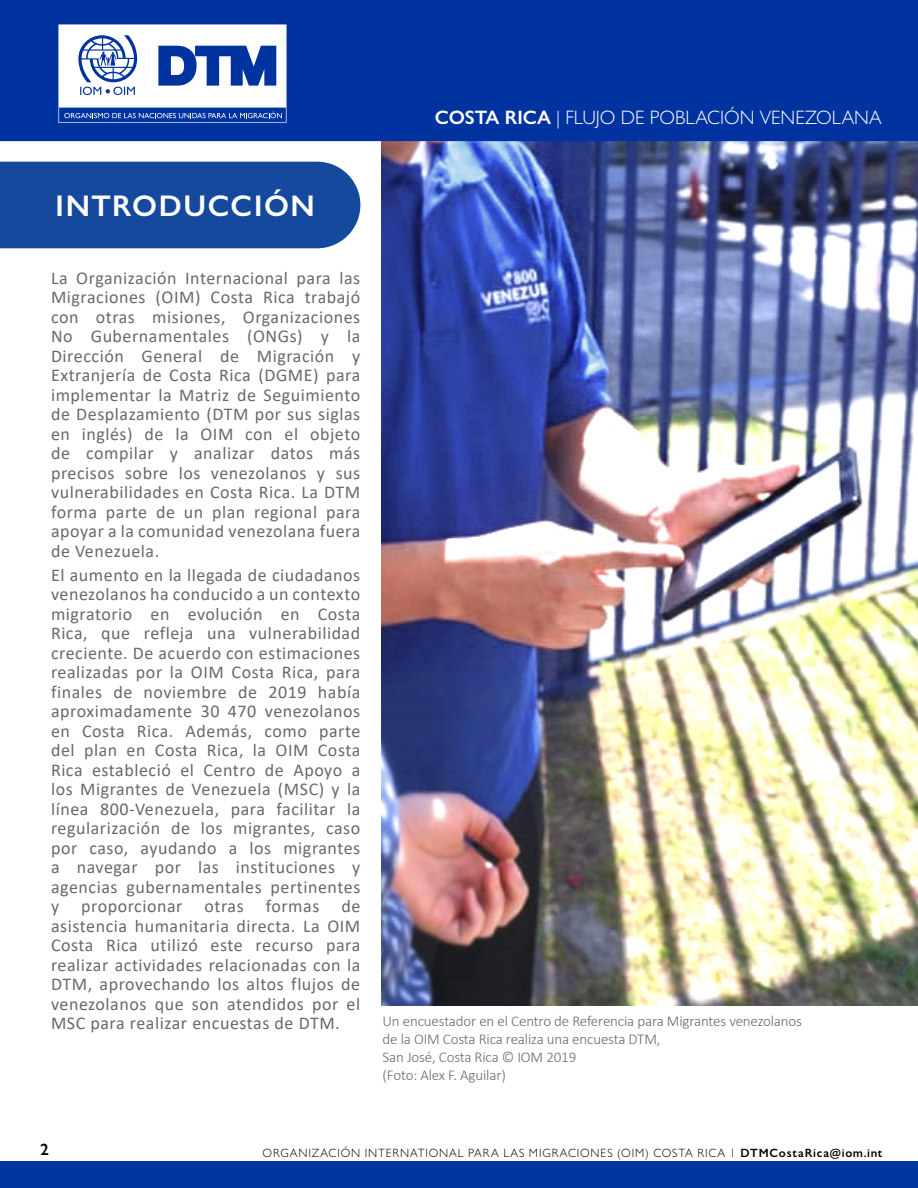
<style>
.page{position:relative;width:918px;height:1188px;background:#fff}
.page>*{position:absolute;margin:0;border:0;box-sizing:border-box;transform-origin:0 0}
.t1{font:600 30px "Gill Sans Nova";letter-spacing:.05em;color:#fff}
.t2{font:300 19.5px "Gill Sans Nova";color:#fff}
.t3{font:18px/19.5px "Calibri";letter-spacing:.03em;color:#69696c;text-align:justify}
.t4{font:600 16.5px "Gill Sans Nova";color:#000}
.t5{font:300 15px/18px "Calibri";letter-spacing:-.01em;color:#69696c}
.t6{font:300 12px "Gill Sans Nova";letter-spacing:.07em;color:#000001}
.s1{font-weight:600}
</style>
<div class="page">
<img style="left:382px;top:141px;width:536px;height:865px">
<div style="left:0;top:0;width:918px;height:141px;background:#0033a0"></div>
<svg style="left:58px;top:24px;width:229px;height:99px"></svg>
<div style="left:0;top:162px;width:360px;height:86px;background:#14499d"></div>
<div style="left:0;top:1161px;width:918px;height:27px;background:#00369f"></div>
<p class="t2" style="left:435px;top:105px;width:448px"><span class="s1">COSTA RICA</span> | FLUJO DE POBLACIÓN VENEZOLANA</p>
<h1 class="t1" style="left:56px;top:187px;width:261px">INTRODUCCIÓN</h1>
<p class="t3" style="left:51px;top:268px;width:311px">La Organización Internacional para las Migraciones (OIM) Costa Rica trabajó con otras misiones, Organizaciones No Gubernamentales (ONGs) y la Dirección General de Migración y Extranjería de Costa Rica (DGME) para implementar la Matriz de Seguimiento de Desplazamiento (DTM por sus siglas en inglés) de la OIM con el objeto de compilar y analizar datos más precisos sobre los venezolanos y sus vulnerabilidades en Costa Rica. La DTM forma parte de un plan regional para apoyar a la comunidad venezolana fuera de Venezuela.</p>
<p class="t3" style="left:51px;top:564px;width:311px">El aumento en la llegada de ciudadanos venezolanos ha conducido a un contexto migratorio en evolución en Costa Rica, que refleja una vulnerabilidad creciente. De acuerdo con estimaciones realizadas por la OIM Costa Rica, para finales de noviembre de 2019 había aproximadamente 30 470 venezolanos en Costa Rica. Además, como parte del plan en Costa Rica, la OIM Costa Rica estableció el Centro de Apoyo a los Migrantes de Venezuela (MSC) y la línea 800-Venezuela, para facilitar la regularización de los migrantes, caso por caso, ayudando a los migrantes a navegar por las instituciones y agencias gubernamentales pertinentes y proporcionar otras formas de asistencia humanitaria directa. La OIM Costa Rica utilizó este recurso para realizar actividades relacionadas con la DTM, aprovechando los altos flujos de venezolanos que son atendidos por el MSC para realizar encuestas de DTM.</p>
<p class="t5" style="left:383px;top:1012px;width:421px">Un encuestador en el Centro de Referencia para Migrantes venezolanos de la OIM Costa Rica realiza una encuesta DTM,<br>San José, Costa Rica © IOM 2019<br>(Foto: Alex F. Aguilar)</p>
<p class="t4" style="left:40px;top:1139px;width:10px">2</p>
<p class="t6" style="left:263px;top:1146px;width:621px">ORGANIZACIÓN INTERNATIONAL PARA LAS MIGRACIONES (OIM) COSTA RICA 1 <span class="s1">DTMCostaRica@iom.int</span></p>
</div>
